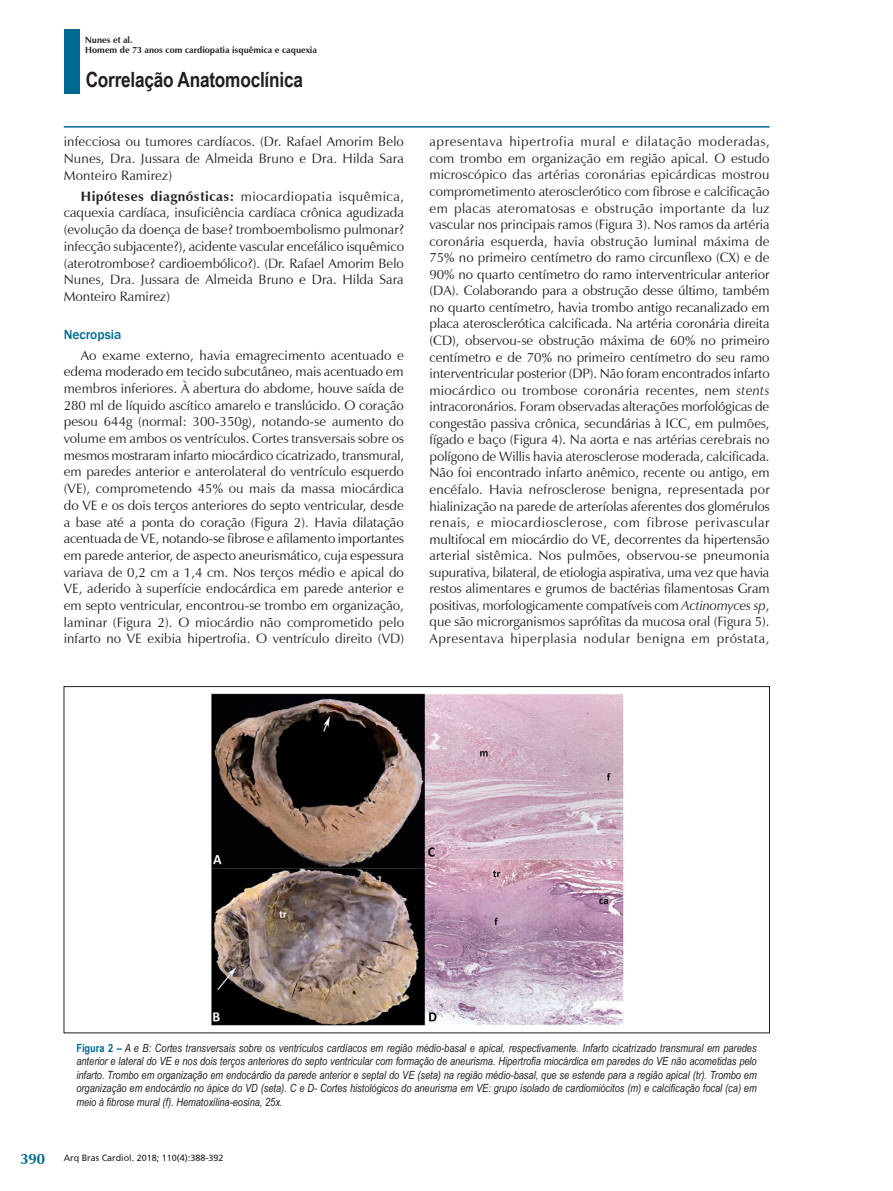
<style>
.page{position:relative;width:893px;height:1191px;background:#fff}
.page>*{position:absolute;margin:0;border:0;box-sizing:border-box;transform-origin:0 0}
.t1{font:700 21px "Arial Narrow";letter-spacing:-.01em;color:#231f20}
.t2{font:700 15px "Zapf Humanist 601 BT";color:#006991}
._01-TEXTO_BASICO{font:13.5px/16.5px "Zapf Humanist 601 BT";letter-spacing:.01em;color:#231f20;text-align:justify}
._03_-_SUBTITULO_PRIN{font:500 13.5px "Franklin Gothic";color:#006991}
._06_-_LEGENDA_FIGURA{font:italic 11.25px/13.5px "Arial Narrow";color:#231f20;text-align:justify}
.t3{font:700 9px "Zapf Humanist 601 BT";color:#231f20}
.t4{font:9px "Frutiger";color:#231f20}
.s1{font-weight:700}
.s2{font-style:italic}
.s3{font-weight:700;font-style:normal;color:#006991}
</style>
<div class="page">
<hr style="left:64px;top:126px;width:706px;height:2px;background:#006991">
<div style="left:64px;top:29px;width:16px;height:65px;background:#006991"></div>
<img style="left:211px;top:693px;width:413px;height:333px">
<p class="t3" style="left:85px;top:34px;width:49px">Nunes et al.</p>
<p class="t3" style="left:85px;top:45px;width:233px">Homem de 73 anos com cardiopatia isquêmica e caquexia</p>
<h1 class="t1" style="left:86px;top:64px;width:219px">Correlação Anatomoclínica</h1>
<p class="_01-TEXTO_BASICO" style="left:64px;top:133px;width:342px">infecciosa ou tumores cardíacos. (Dr. Rafael Amorim Belo Nunes, Dra. Jussara de Almeida Bruno e Dra. Hilda Sara Monteiro Ramirez)</p>
<p class="_01-TEXTO_BASICO" style="left:64px;top:188px;width:342px;text-indent:17px"><span class="s1">Hipóteses diagnósticas:</span> miocardiopatia isquêmica, caquexia cardíaca, insuficiência cardíaca crônica agudizada (evolução da doença de base? tromboembolismo pulmonar? infecção subjacente?), acidente vascular encefálico isquêmico (aterotrombose? cardioembólico?). (Dr. Rafael Amorim Belo Nunes, Dra. Jussara de Almeida Bruno e Dra. Hilda Sara Monteiro Ramirez)</p>
<p class="_03_-_SUBTITULO_PRIN" style="left:64px;top:326px;width:59px">Necropsia</p>
<p class="_01-TEXTO_BASICO" style="left:64px;top:346px;width:342px;text-indent:17px">Ao exame externo, havia emagrecimento acentuado e edema moderado em tecido subcutâneo, mais acentuado em membros inferiores. À abertura do abdome, houve saída de 280 ml de líquido ascítico amarelo e translúcido. O coração pesou 644g (normal: 300-350g), notando-se aumento do volume em ambos os ventrículos. Cortes transversais sobre os mesmos mostraram infarto miocárdico cicatrizado, transmural, em paredes anterior e anterolateral do ventrículo esquerdo (VE), comprometendo 45% ou mais da massa miocárdica do VE e os dois terços anteriores do septo ventricular, desde a base até a ponta do coração (Figura 2). Havia dilatação acentuada de VE, notando-se fibrose e afilamento importantes em parede anterior, de aspecto aneurismático, cuja espessura variava de 0,2 cm a 1,4 cm. Nos terços médio e apical do VE, aderido à superfície endocárdica em parede anterior e em septo ventricular, encontrou-se trombo em organização, laminar (Figura 2). O miocárdio não comprometido pelo infarto no VE exibia hipertrofia. O ventrículo direito (VD)</p>
<p class="_01-TEXTO_BASICO" style="left:429px;top:133px;width:342px">apresentava hipertrofia mural e dilatação moderadas, com trombo em organização em região apical. O estudo microscópico das artérias coronárias epicárdicas mostrou comprometimento aterosclerótico com fibrose e calcificação em placas ateromatosas e obstrução importante da luz vascular nos principais ramos (Figura 3). Nos ramos da artéria coronária esquerda, havia obstrução luminal máxima de 75% no primeiro centímetro do ramo circunflexo (CX) e de 90% no quarto centímetro do ramo interventricular anterior (DA). Colaborando para a obstrução desse último, também no quarto centímetro, havia trombo antigo recanalizado em placa aterosclerótica calcificada. Na artéria coronária direita (CD), observou-se obstrução máxima de 60% no primeiro centímetro e de 70% no primeiro centímetro do seu ramo interventricular posterior (DP). Não foram encontrados infarto miocárdico ou trombose coronária recentes, nem <span class="s2">stents </span>intracoronários. Foram observadas alterações morfológicas de congestão passiva crônica, secundárias à ICC, em pulmões, fígado e baço (Figura 4). Na aorta e nas artérias cerebrais no polígono de Willis havia aterosclerose moderada, calcificada.<br>Não foi encontrado infarto anêmico, recente ou antigo, em encéfalo. Havia nefrosclerose benigna, representada por hialinização na parede de arteríolas aferentes dos glomérulos renais, e miocardiosclerose, com fibrose perivascular multifocal em miocárdio do VE, decorrentes da hipertensão arterial sistêmica. Nos pulmões, observou-se pneumonia supurativa, bilateral, de etiologia aspirativa, uma vez que havia restos alimentares e grumos de bactérias filamentosas Gram positivas, morfologicamente compatíveis com <span class="s2">Actinomyces sp</span>, que são microrganismos saprófitas da mucosa oral (Figura 5).<br>Apresentava hiperplasia nodular benigna em próstata,</p>
<p class="t2" style="left:20px;top:1149px;width:26px">390</p>
<p class="_06_-_LEGENDA_FIGURA" style="left:76px;top:1041px;width:682px"><span class="s3">Figura 2 –</span> A e B: Cortes transversais sobre os ventrículos cardíacos em região médio-basal e apical, respectivamente. Infarto cicatrizado transmural em paredes anterior e lateral do VE e nos dois terços anteriores do septo ventricular com formação de aneurisma. Hipertrofia miocárdica em paredes do VE não acometidas pelo infarto. Trombo em organização em endocárdio da parede anterior e septal do VE (seta) na região médio-basal, que se estende para a região apical (tr). Trombo em organização em endocárdio no ápice do VD (seta). C e D- Cortes histológicos do aneurisma em VE: grupo isolado de cardiomiócitos (m) e calcificação focal (ca) em meio à fibrose mural (f). Hematoxilina-eosina, 25x.</p>
<p class="t4" style="left:64px;top:1153px;width:161px">Arq Bras Cardiol. 2018; 110(4):388-392</p>
</div>
